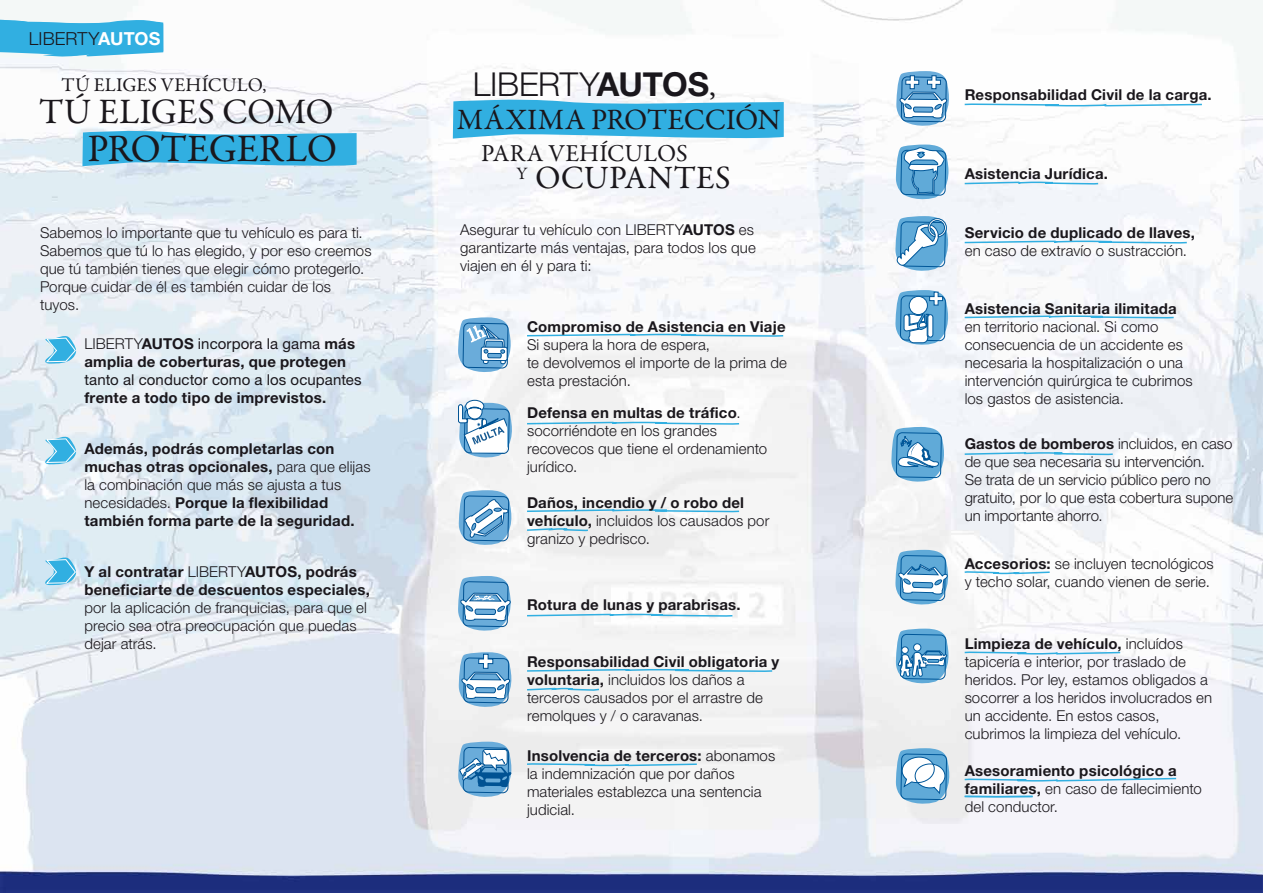
<style>
.page{position:relative;width:1263px;height:893px;background:#fff}
.page>*{position:absolute;margin:0;border:0;box-sizing:border-box;transform-origin:0 0}
.t1{font:39px "Garamond Premr Pro";letter-spacing:-.01em;color:#1a171c}
.t2{font:36px "Garamond Premr Pro";color:#1a171c}
.t3{font:300 33px "Helvetica Neue";letter-spacing:-.01em;color:#1a171c}
.t4{font:32.7px "Garamond Premr Pro";letter-spacing:.015em;color:#1a171c}
.t5{font:29.7px "Garamond Premr Pro";letter-spacing:-.01em;color:#1a171c}
.t6{font:24.45px "Garamond Premr Pro";letter-spacing:.005em;color:#1a171c}
.t7{font:19.5px "Garamond Premr Pro";letter-spacing:.01em;color:#1a171c}
.t8{font:300 18px "Helvetica Neue";letter-spacing:.005em;color:#1a171c}
.t9{font:17.4px "Garamond Premr Pro";color:#1a171c}
.t10{font:300 15px/18px "Helvetica Neue";letter-spacing:.005em;color:#1a171c}
.t11{font:700 15px/18px "Helvetica Neue";letter-spacing:.015em;color:#1a171c}
.t12{font:15px "Helvetica Neue";letter-spacing:.005em;color:#1a171c}
.s1{font-weight:700;color:#fff}
.s2{font-weight:300}
.s3{font-weight:400}
.s4{font-weight:700}
.s5{font-family:"Garamond Premr Pro";font-weight:400}
</style>
<div class="page">
<img style="left:0;top:0;width:1262px;height:893px">
<svg style="left:82px;top:129px;width:275px;height:40px;background:#59bce5"></svg>
<svg style="left:453px;top:97px;width:331px;height:44px"></svg>
<svg style="left:963px;top:103px;width:240px;height:4px"></svg>
<svg style="left:525px;top:333px;width:260px;height:4px"></svg>
<svg style="left:525px;top:687px;width:76px;height:5px"></svg>
<svg style="left:525px;top:668px;width:249px;height:4px"></svg>
<svg style="left:525px;top:508px;width:216px;height:5px"></svg>
<svg style="left:525px;top:527px;width:65px;height:5px"></svg>
<svg style="left:525px;top:613px;width:209px;height:4px"></svg>
<svg style="left:525px;top:421px;width:216px;height:4px"></svg>
<svg style="left:458px;top:576px;width:57px;height:57px"></svg>
<svg style="left:458px;top:284px;width:58px;height:264px"></svg>
<svg style="left:525px;top:762px;width:173px;height:5px"></svg>
<svg style="left:458px;top:652px;width:58px;height:188px"></svg>
<svg style="left:0;top:17px;width:163px;height:42px"></svg>
<svg style="left:44px;top:335px;width:33px;height:29px"></svg>
<svg style="left:44px;top:436px;width:33px;height:29px"></svg>
<svg style="left:44px;top:557px;width:33px;height:29px"></svg>
<svg style="left:895px;top:71px;width:58px;height:203px"></svg>
<svg style="left:895px;top:290px;width:57px;height:58px"></svg>
<svg style="left:963px;top:240px;width:225px;height:4px"></svg>
<svg style="left:963px;top:315px;width:212px;height:4px"></svg>
<svg style="left:963px;top:181px;width:137px;height:4px"></svg>
<svg style="left:895px;top:508px;width:58px;height:178px"></svg>
<svg style="left:963px;top:451px;width:151px;height:5px"></svg>
<svg style="left:963px;top:570px;width:88px;height:5px"></svg>
<svg style="left:963px;top:651px;width:159px;height:4px"></svg>
<svg style="left:963px;top:777px;width:215px;height:5px"></svg>
<svg style="left:891px;top:393px;width:57px;height:91px"></svg>
<svg style="left:896px;top:706px;width:58px;height:141px"></svg>
<svg style="left:963px;top:795px;width:71px;height:3px"></svg>
<p class="t8" style="left:29px;top:27px;width:133px">LIBERTY<span class="s1">AUTOS</span></p>
<h3 class="t7" style="left:62px;top:73px;width:207px">TÚ ELIGES VEHÍCULO,</h3>
<h2 class="t2" style="left:39px;top:90px;width:296px">TÚ ELIGES COMO</h2>
<h1 class="t1" style="left:87px;top:125px;width:251px">PROTEGERLO</h1>
<p class="t10" style="left:40px;top:223px;width:333px">Sabemos lo importante que tu vehículo es para ti.<br>Sabemos que tú lo has elegido, y por eso creemos que tú también tienes que elegir cómo protegerlo.<br>Porque cuidar de él es también cuidar de los tuyos.</p>
<p class="t11" style="left:84px;top:334px;width:272px"><span class="s2">LIBERTY</span>AUTOS <span class="s3">incorpora la gama</span> más amplia de coberturas, que protegen</p>
<p class="t12" style="left:84px;top:370px;width:279px">tanto al conductor como a los ocupantes</p>
<p class="t11" style="left:84px;top:388px;width:243px">frente a todo tipo de imprevistos.</p>
<p class="t11" style="left:84px;top:439px;width:288px">Además, podrás completarlas con muchas otras opcionales, <span class="s2">para que elijas la combinación que más se ajusta a tus necesidades.</span> Porque la flexibilidad también forma parte de la seguridad.</p>
<p class="t11" style="left:84px;top:562px;width:287px">Y al contratar <span class="s2">LIBERTY</span>AUTOS, podrás beneficiarte de descuentos especiales,</p>
<p class="t10" style="left:84px;top:598px;width:284px">por la aplicación de franquicias, para que el precio sea otra preocupación que puedas dejar atrás.</p>
<h3 class="t3" style="left:473px;top:65px;width:245px">LIBERTY<span class="s4">AUTOS</span><span class="s5">,</span></h3>
<h3 class="t5" style="left:457px;top:102px;width:325px">MÁXIMA PROTECCIÓN</h3>
<p class="t9" style="left:517px;top:163px;width:12px">Y</p>
<h3 class="t6" style="left:481px;top:138px;width:208px">PARA VEHÍCULOS</h3>
<h3 class="t4" style="left:535px;top:158px;width:197px">OCUPANTES</h3>
<p class="t11" style="left:965px;top:86px;width:249px">Responsabilidad Civil de la carga.</p>
<p class="t11" style="left:965px;top:164px;width:145px">Asistencia Jurídica.</p>
<p class="t10" style="left:460px;top:220px;width:297px;text-align:justify">Asegurar tu vehículo con LIBERTY<span class="s4">AUTOS</span> es garantizarte más ventajas, para todos los que viajen en él y para ti:</p>
<p class="t11" style="left:965px;top:223px;width:232px">Servicio de duplicado de llaves,</p>
<p class="t10" style="left:965px;top:241px;width:224px">en caso de extravío o sustracción.</p>
<p class="t11" style="left:527px;top:317px;width:260px">Compromiso de Asistencia en Viaje</p>
<p class="t10" style="left:527px;top:335px;width:261px">Si supera la hora de espera,<br>te devolvemos el importe de la prima de esta prestación.</p>
<p class="t10" style="left:527px;top:404px;width:242px"><span class="s4">Defensa en multas de tráfico</span>. socorriéndote en los grandes recovecos que tiene el ordenamiento jurídico.</p>
<p class="t10" style="left:527px;top:494px;width:244px"><span class="s4">Daños, incendio y / o robo del vehículo,</span> incluidos los causados por granizo y pedrisco.</p>
<p class="t11" style="left:527px;top:595px;width:215px">Rotura de lunas y parabrisas.</p>
<p class="t10" style="left:527px;top:652px;width:254px"><span class="s4">Responsabilidad Civil obligatoria y voluntaria,</span> incluidos los daños a terceros causados por el arrastre de remolques y / o caravanas.</p>
<p class="t10" style="left:527px;top:746px;width:250px"><span class="s4">Insolvencia de terceros:</span> abonamos la indemnización que por daños materiales establezca una sentencia judicial.</p>
<p class="t11" style="left:965px;top:300px;width:214px">Asistencia Sanitaria ilimitada</p>
<p class="t10" style="left:965px;top:318px;width:230px">en territorio nacional. Si como consecuencia de un accidente es necesaria la hospitalización o una intervención quirúrgica te cubrimos los gastos de asistencia.</p>
<p class="t10" style="left:965px;top:435px;width:270px"><span class="s4">Gastos de bomberos</span> incluidos, en caso de que sea necesaria su intervención.<br>Se trata de un servicio público pero no gratuito, por lo que esta cobertura supone un importante ahorro.</p>
<p class="t10" style="left:965px;top:554px;width:251px"><span class="s4">Accesorios:</span> se incluyen tecnológicos y techo solar, cuando vienen de serie.</p>
<p class="t10" style="left:965px;top:634px;width:249px"><span class="s4">Limpieza de vehículo,</span> incluídos tapicería e interior, por traslado de heridos. Por ley, estamos obligados a socorrer a los heridos involucrados en un accidente. En estos casos, cubrimos la limpieza del vehículo.</p>
<p class="t11" style="left:965px;top:761px;width:239px">Asesoramiento psicológico a familiares, <span class="s2">en caso de fallecimiento del conductor.</span></p>
</div>
